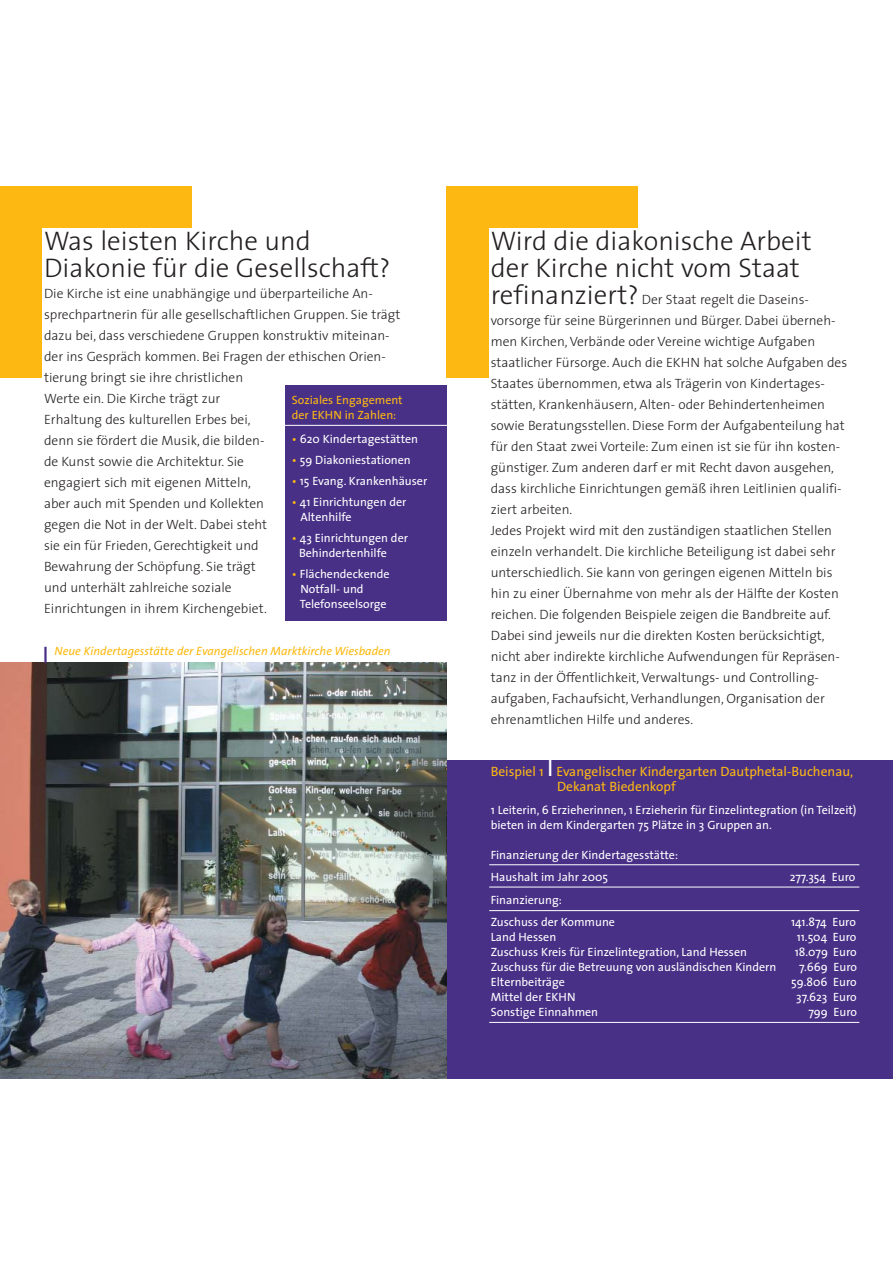
<style>
.page{position:relative;width:893px;height:1263px;background:#fff}
.page>*{position:absolute;margin:0;border:0;box-sizing:border-box;transform-origin:0 0}
.t1{font:300 27px/27px "The Sans";color:#231f20}
.t2{font:300 13.5px/21px "The Sans";color:#231f20}
.t3{font:13.5px/15px "The Sans";color:#fdb813}
.t4{font:12px/15px "The Sans";color:#fff}
.t5{font:italic 12px "The Sans";color:#fdb912}
.t6{font:12px/15px "The Sans";color:#fdb813}
.s1{color:#fdb813}
.s2{font-style:normal;font-size:24px;color:#483087}
.s3{font-size:27px}
.s4{font-size:24px;color:#fff}
</style>
<div class="page">
<div style="left:446px;top:760px;width:446px;height:319px;background:#483087"></div>
<div style="left:446px;top:186px;width:192px;height:191px;background:#fdb912"></div>
<div style="left:489px;top:228px;width:361px;height:519px;background:#fff"></div>
<div style="left:0;top:186px;width:191px;height:191px;background:#fdb912"></div>
<div style="left:43px;top:228px;width:361px;height:412px;background:#fff"></div>
<hr style="left:489px;top:864px;width:370px;height:1px;background:#fff">
<hr style="left:489px;top:910px;width:370px;height:1px;background:#fff">
<hr style="left:489px;top:1022px;width:370px;height:1px;background:#fff">
<img style="left:0;top:662px;width:446px;height:417px">
<div style="left:285px;top:385px;width:161px;height:236px;background:#483087"></div>
<hr style="left:279px;top:425px;width:168px;height:1px;background:#fff">
<hr style="left:489px;top:887px;width:370px;height:1px;background:#fff">
<h1 class="t1" style="left:44px;top:230px;width:348px">Was leisten Kirche und<br>Diakonie für die Gesellschaft?</h1>
<p class="t2" style="left:44px;top:284px;width:358px">Die Kirche ist eine unabhängige und überparteiliche An&shy;sprechpartnerin für alle gesellschaftlichen Gruppen. Sie trägt dazu bei, dass verschiedene Gruppen konstruktiv miteinan&shy;der ins Gespräch kommen. Bei Fragen der ethischen Orien&shy;tierung bringt sie ihre christlichen<br>Werte ein. Die Kirche trägt zur<br>Erhaltung des kulturellen Erbes bei,<br>denn sie fördert die Musik, die bilden-<br>de Kunst sowie die Architektur. Sie<br>engagiert sich mit eigenen Mitteln,<br>aber auch mit Spenden und Kollekten<br>gegen die Not in der Welt. Dabei steht<br>sie ein für Frieden, Gerechtigkeit und<br>Bewahrung der Schöpfung. Sie trägt<br>und unterhält zahlreiche soziale<br>Einrichtungen in ihrem Kirchengebiet.</p>
<p class="t6" style="left:292px;top:394px;width:112px">Soziales Engagement der EKHN in Zahlen:</p>
<p class="t4" style="left:292px;top:433px;width:128px"><span class="s1">•</span> 620 Kindertagestätten</p>
<p class="t4" style="left:292px;top:454px;width:120px"><span class="s1">•</span> 59 Diakoniestationen</p>
<p class="t4" style="left:292px;top:475px;width:137px"><span class="s1">•</span> 15 Evang. Krankenhäuser</p>
<p class="t4" style="left:300px;top:496px;width:108px;text-indent:-9px"><span class="s1">•</span> 41 Einrichtungen der<br>Altenhilfe</p>
<p class="t4" style="left:299px;top:532px;width:110px;text-indent:-7px"><span class="s1">•</span> 43 Einrichtungen der<br>Behindertenhilfe</p>
<p class="t4" style="left:300px;top:568px;width:91px;text-indent:-8px"><span class="s1">•</span> Flächendeckende<br>Notfall- und<br>Telefonseelsorge</p>
<p class="t5" style="left:43px;top:646px;width:349px"><span class="s2">I</span> Neue Kindertagesstätte der Evangelischen Marktkirche Wiesbaden</p>
<h1 class="t1" style="left:490px;top:230px;width:322px">Wird die diakonische Arbeit der Kirche nicht vom Staat</h1>
<p class="t2" style="left:490px;top:290px;width:358px"><span class="s3">refinanziert?</span> Der Staat regelt die Daseins&shy;vorsorge für seine Bürgerinnen und Bürger. Dabei überneh&shy;men Kirchen, Verbände oder Vereine wichtige Aufgaben staatlicher Fürsorge. Auch die EKHN hat solche Aufgaben des Staates übernommen, etwa als Trägerin von Kindertages&shy;stätten, Krankenhäusern, Alten- oder Behindertenheimen sowie Beratungsstellen. Diese Form der Aufgabenteilung hat für den Staat zwei Vorteile: Zum einen ist sie für ihn kosten&shy;günstiger. Zum anderen darf er mit Recht davon ausgehen, dass kirchliche Einrichtungen gemäß ihren Leitlinien qualifi&shy;ziert arbeiten.<br>Jedes Projekt wird mit den zuständigen staatlichen Stellen einzeln verhandelt. Die kirchliche Beteiligung ist dabei sehr unterschiedlich. Sie kann von geringen eigenen Mitteln bis hin zu einer Übernahme von mehr als der Hälfte der Kosten reichen. Die folgenden Beispiele zeigen die Bandbreite auf.<br>Dabei sind jeweils nur die direkten Kosten berücksichtigt, nicht aber indirekte kirchliche Aufwendungen für Repräsen&shy;tanz in der Öffentlichkeit, Verwaltungs- und Controlling&shy;aufgaben, Fachaufsicht, Verhandlungen, Organisation der ehrenamtlichen Hilfe und anderes.</p>
<p class="t3" style="left:557px;top:765px;width:298px;text-indent:-66px">Beispiel 1 <span class="s4">I</span> Evangelischer Kindergarten Dautphetal-Buchenau,<br>Dekanat Biedenkopf</p>
<p class="t4" style="left:490px;top:803px;width:367px">1 Leiterin, 6 Erzieherinnen, 1 Erzieherin für Einzelintegration (in Teilzeit) bieten in dem Kindergarten 75 Plätze in 3 Gruppen an.</p>
<p class="t4" style="left:490px;top:845px;width:189px;line-height:22.5px">Finanzierung der Kindertagesstätte:<br>Haushalt im Jahr 2005</p>
<p class="t4" style="left:789px;top:871px;width:67px">277.354 Euro</p>
<p class="t4" style="left:490px;top:890px;width:126px;line-height:22.5px">Finanzierung:<br>Zuschuss der Kommune</p>
<p class="t4" style="left:791px;top:916px;width:66px">141.874 Euro</p>
<p class="t4" style="left:490px;top:931px;width:67px">Land Hessen</p>
<p class="t4" style="left:796px;top:931px;width:61px">11.504 Euro</p>
<p class="t4" style="left:490px;top:946px;width:258px">Zuschuss Kreis für Einzelintegration, Land Hessen</p>
<p class="t4" style="left:794px;top:946px;width:63px">18.079 Euro</p>
<p class="t4" style="left:490px;top:961px;width:287px">Zuschuss für die Betreuung von ausländischen Kindern</p>
<p class="t4" style="left:799px;top:961px;width:59px">7.669 Euro</p>
<p class="t4" style="left:490px;top:976px;width:76px">Elternbeiträge</p>
<p class="t4" style="left:791px;top:976px;width:67px">59.806 Euro</p>
<p class="t4" style="left:490px;top:991px;width:86px">Mittel der EKHN</p>
<p class="t4" style="left:796px;top:991px;width:62px">37.623 Euro</p>
<p class="t4" style="left:490px;top:1006px;width:109px">Sonstige Einnahmen</p>
<p class="t4" style="left:808px;top:1006px;width:50px">799 Euro</p>
</div>
